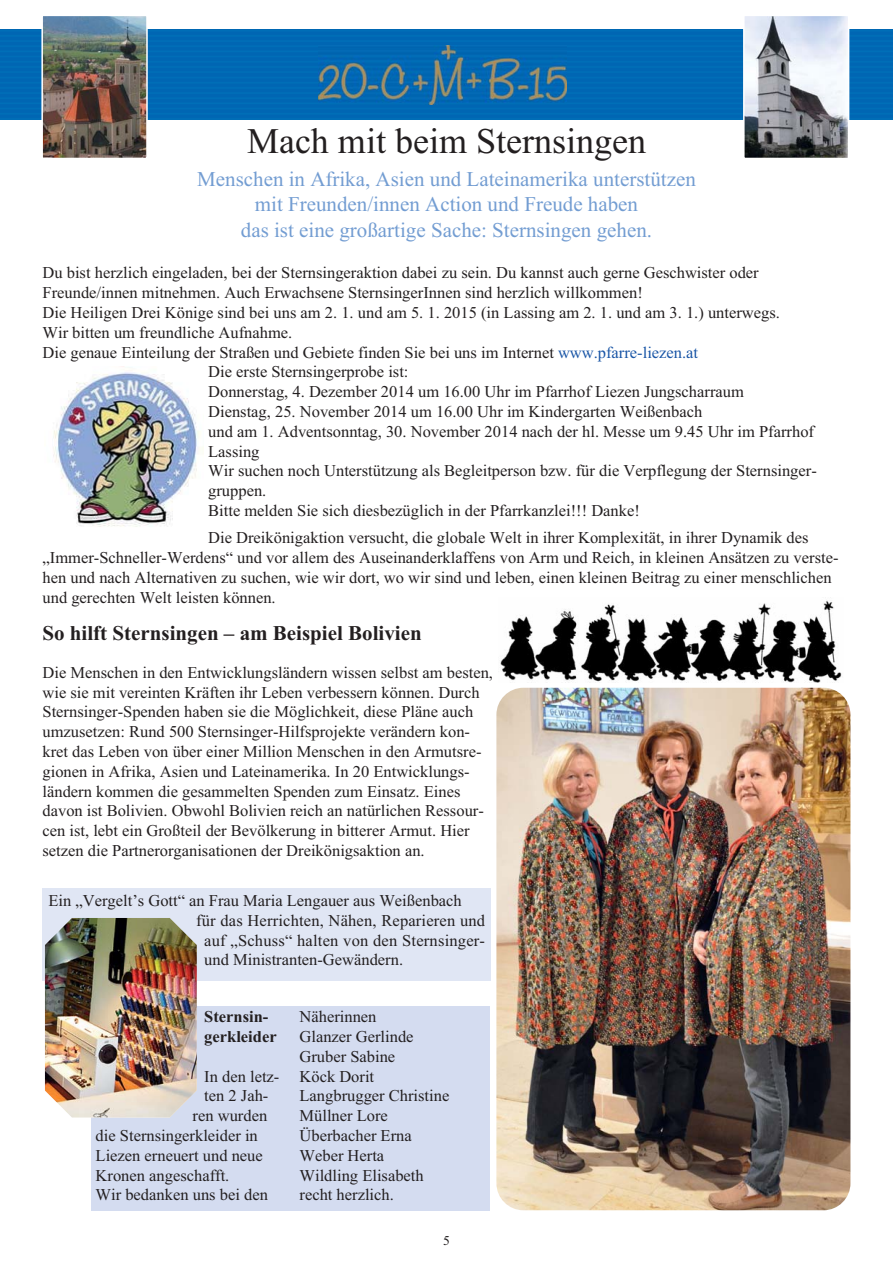
<style>
.page{position:relative;width:893px;height:1263px;background:#fff}
.page>*{position:absolute;margin:0;border:0;box-sizing:border-box;transform-origin:0 0}
.t1{font:36px "Times New Roman";color:#231f20}
.t2{font:21px/25.2px "Times New Roman";color:#739dd2;text-align:center}
.t3{font:700 21px "Times New Roman";color:#231f20}
.t4{font:16.5px/19.8px "Times New Roman";color:#231f20}
.t5{font:700 16.5px/20.1px "Times New Roman";color:#231f20}
.t6{font:13.5px "Times New Roman";color:#231f20}
.s1{color:#1955a6}
</style>
<div class="page">
<div style="left:43px;top:888px;width:448px;height:93px;background:#e0e6f4"></div>
<div style="left:0;top:30px;width:893px;height:89px;background:#0067b3"></div>
<img style="left:44px;top:18px;width:101px;height:138px">
<div style="left:41px;top:15px;width:107px;height:144px;border:2px solid #fff"></div>
<img style="left:746px;top:18px;width:100px;height:138px">
<div style="left:743px;top:15px;width:106px;height:144px;border:2px solid #fff"></div>
<img style="left:319px;top:45px;width:248px;height:59px">
<img style="left:496px;top:688px;width:354px;height:522px;border-radius:27px">
<img style="left:500px;top:600px;width:342px;height:83px">
<div style="left:91px;top:1006px;width:399px;height:204px;background:#d4dcf0"></div>
<img style="left:53px;top:366px;width:151px;height:161px">
<img style="left:45px;top:918px;width:152px;height:199px">
<h1 class="t1" style="left:247px;top:128px;width:400px">Mach mit beim Sternsingen</h1>
<p class="t2" style="left:197px;top:168px;width:500px">Menschen in Afrika, Asien und Lateinamerika unterstützen mit Freunden/innen Action und Freude haben<br>das ist eine großartige Sache: Sternsingen gehen.</p>
<p class="t4" style="left:43px;top:265px;width:718px">Du bist herzlich eingeladen, bei der Sternsingeraktion dabei zu sein. Du kannst auch gerne Geschwister oder</p>
<p class="t4" style="left:43px;top:284px;width:602px">Freunde/innen mitnehmen. Auch Erwachsene SternsingerInnen sind herzlich willkommen!</p>
<p class="t4" style="left:43px;top:304px;width:739px">Die Heiligen Drei Könige sind bei uns am 2. 1. und am 5. 1. 2015 (in Lassing am 2. 1. und am 3. 1.) unterwegs.</p>
<p class="t4" style="left:43px;top:324px;width:251px">Wir bitten um freundliche Aufnahme.</p>
<p class="t4" style="left:43px;top:344px;width:657px">Die genaue Einteilung der Straßen und Gebiete finden Sie bei uns im Internet <span class="s1">www.pfarre-liezen.at</span></p>
<p class="t4" style="left:208px;top:364px;width:202px">Die erste Sternsingerprobe ist:</p>
<p class="t4" style="left:208px;top:383px;width:537px">Donnerstag, 4. Dezember 2014 um 16.00 Uhr im Pfarrhof Liezen Jungscharraum</p>
<p class="t4" style="left:208px;top:403px;width:495px">Dienstag, 25. November 2014 um 16.00 Uhr im Kindergarten Weißenbach</p>
<p class="t4" style="left:208px;top:423px;width:607px">und am 1. Adventsonntag, 30. November 2014 nach der hl. Messe um 9.45 Uhr im Pfarrhof</p>
<p class="t4" style="left:208px;top:443px;width:53px">Lassing</p>
<p class="t4" style="left:208px;top:463px;width:610px">Wir suchen noch Unterstützung als Begleitperson bzw. für die Verpflegung der Sternsinger -</p>
<p class="t4" style="left:208px;top:482px;width:60px">gruppen.</p>
<p class="t4" style="left:208px;top:502px;width:433px">Bitte melden Sie sich diesbezüglich in der Pfarrkanzlei!!! Danke!</p>
<p class="t4" style="left:43px;top:529px;width:797px;text-indent:166px">Die Dreikönigaktion versucht, die globale Welt in ihrer Komplexität, in ihrer Dynamik des „Immer-Schneller-Werdens“ und vor allem des Auseinanderklaffens von Arm und Reich, in kleinen Ansätzen zu verste&shy;hen und nach Alternativen zu suchen, wie wir dort, wo wir sind und leben, einen kleinen Beitrag zu einer menschlichen und gerechten Welt leisten können.</p>
<p class="t3" style="left:43px;top:626px;width:381px">So hilft Sternsingen – am Beispiel Bolivien</p>
<p class="t4" style="left:43px;top:664px;width:452px">Die Menschen in den Entwicklungsländern wissen selbst am besten, wie sie mit vereinten Kräften ihr Leben verbessern können. Durch Sternsinger-Spenden haben sie die Möglichkeit, diese Pläne auch umzusetzen: Rund 500 Sternsinger-Hilfsprojekte verändern kon&shy;kret das Leben von über einer Million Menschen in den Armutsre&shy;gionen in Afrika, Asien und Lateinamerika. In 20 Entwicklungs&shy;ländern kommen die gesammelten Spenden zum Einsatz. Eines davon ist Bolivien. Obwohl Bolivien reich an natürlichen Ressour&shy;cen ist, lebt ein Großteil der Bevölkerung in bitterer Armut. Hier setzen die Partnerorganisationen der Dreikönigsaktion an.</p>
<p class="t4" style="left:49px;top:892px;width:415px">Ein „Vergelt’s Gott“ an Frau Maria Lengauer aus Weißenbach</p>
<p class="t4" style="left:196px;top:912px;width:290px">für das Herrichten, Nähen, Reparieren und</p>
<p class="t4" style="left:204px;top:932px;width:282px">auf „Schuss“ halten von den Sternsinger-</p>
<p class="t4" style="left:204px;top:951px;width:200px">und Ministranten-Gewändern.</p>
<p class="t5" style="left:204px;top:1008px;width:74px">Sternsin&shy;gerkleider</p>
<p class="t4" style="left:204px;top:1068px;width:77px">In den letz-</p>
<p class="t4" style="left:204px;top:1087px;width:66px">ten 2 Jah-</p>
<p class="t4" style="left:193px;top:1107px;width:76px">ren wurden</p>
<p class="t4" style="left:96px;top:1127px;width:164px">die Sternsingerkleider in</p>
<p class="t4" style="left:96px;top:1147px;width:169px">Liezen erneuert und neue</p>
<p class="t4" style="left:96px;top:1167px;width:135px">Kronen angeschafft.</p>
<p class="t4" style="left:96px;top:1186px;width:174px">Wir bedanken uns bei den</p>
<p class="t4" style="left:300px;top:1008px;width:151px">Näherinnen<br>Glanzer Gerlinde<br>Gruber Sabine<br>Köck Dorit<br>Langbrugger Christine<br>Müllner Lore<br>Überbacher Erna<br>Weber Herta<br>Wildling Elisabeth recht herzlich.</p>
<p class="t6" style="left:443px;top:1235px;width:8px">5</p>
</div>
